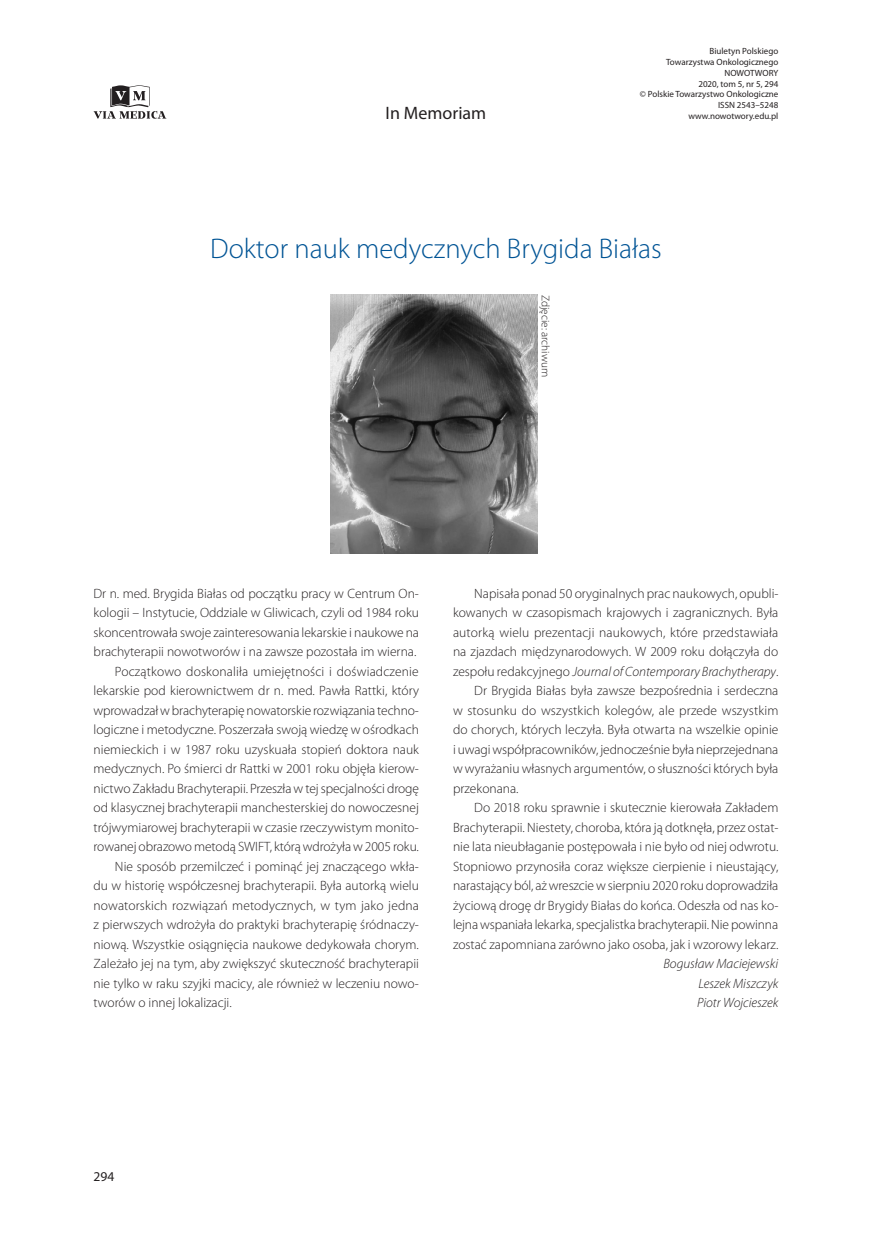
<style>
.page{position:relative;width:872px;height:1234px;background:#fff}
.page>*{position:absolute;margin:0;border:0;box-sizing:border-box;transform-origin:0 0}
._01_-_Tytuł_artykułu{font:300 28.5px "Myriad Pro";color:#005495}
._102_-_W_ramce_3{font:18px "Myriad Pro";color:#231f20}
._08_-_Tekst{font:300 13.5px/19.5px "Myriad Pro";color:#231f20;text-align:justify}
._08_-_Tekst_bez_wcie{font:300 13.5px/19.5px "Myriad Pro";color:#231f20;text-align:justify}
._08_-_Tekst-2{font:italic 300 13.5px "Myriad Pro";color:#231f20}
.t1{font:13.5px "Myriad Pro";color:#231f20}
._21_-_Rycina_-_podpi{font:300 11.25px "Myriad Pro";color:#231f20}
.t2{font:9px/10.8px "Myriad Pro";color:#231f20;text-align:right}
.s1{font-style:italic}
</style>
<div class="page">
<svg style="left:94px;top:85px;width:72px;height:34px"></svg>
<img style="left:330px;top:295px;width:207px;height:258px">
<p class="t2" style="left:640px;top:45px;width:140px">Biuletyn Polskiego<br>Towarzystwa Onkologicznego<br>NOWOTWORY<br>2020, tom 5, nr 5, 294<br>© Polskie Towarzystwo Onkologiczne<br>ISSN 2543–5248</p>
<p class="_102_-_W_ramce_3" style="left:386px;top:102px;width:102px">In Memoriam</p>
<p class="t2" style="left:688px;top:110px;width:91px">www.nowotwory.edu.pl</p>
<p class="_01_-_Tytuł_artykułu" style="left:210px;top:231px;width:453px">Doktor nauk medycznych Brygida Białas</p>
<p class="_21_-_Rycina_-_podpi" style="left:552px;top:295px;width:84px;rotate:90deg">Zdjęcie: archiwum</p>
<p class="_08_-_Tekst_bez_wcie" style="left:94px;top:583px;width:327px">Dr n. med. Brygida Białas od początku pracy w Centrum On&shy;kologii – Instytucie, Oddziale w Gliwicach, czyli od 1984 roku skoncentrowała swoje zainteresowania lekarskie i naukowe na brachyterapii nowotworów i na zawsze pozostała im wierna.</p>
<p class="_08_-_Tekst" style="left:94px;top:661px;width:327px;text-indent:21px">Początkowo doskonaliła umiejętności i doświadczenie lekarskie pod kierownictwem dr n. med. Pawła Rattki, który wprowadzał w brachyterapię nowatorskie rozwiązania techno&shy;logiczne i metodyczne. Poszerzała swoją wiedzę w ośrodkach niemieckich i w 1987 roku uzyskuała stopień doktora nauk medycznych. Po śmierci dr Rattki w 2001 roku objęła kierow&shy;nictwo Zakładu Brachyterapii. Przeszła w tej specjalności drogę od klasycznej brachyterapii manchesterskiej do nowoczesnej trójwymiarowej brachyterapii w czasie rzeczywistym monito&shy;rowanej obrazowo metodą SWIFT, którą wdrożyła w 2005 roku.</p>
<p class="_08_-_Tekst" style="left:94px;top:856px;width:327px;text-indent:21px">Nie sposób przemilczeć i pominąć jej znaczącego wkła&shy;du w historię współczesnej brachyterapii. Była autorką wielu nowatorskich rozwiązań metodycznych, w tym jako jedna z pierwszych wdrożyła do praktyki brachyterapię śródnaczy&shy;niową. Wszystkie osiągnięcia naukowe dedykowała chorym.<br>Zależało jej na tym, aby zwiększyć skuteczność brachyterapii nie tylko w raku szyjki macicy, ale również w leczeniu nowo&shy;tworów o innej lokalizacji.</p>
<p class="_08_-_Tekst" style="left:453px;top:583px;width:327px;text-indent:21px">Napisała ponad 50 oryginalnych prac naukowych, opubli&shy;kowanych w czasopismach krajowych i zagranicznych. Była autorką wielu prezentacji naukowych, które przedstawiała na zjazdach międzynarodowych. W 2009 roku dołączyła do zespołu redakcyjnego <span class="s1">Journal of Contemporary Brachytherapy</span>.</p>
<p class="_08_-_Tekst" style="left:453px;top:680px;width:327px;text-indent:21px">Dr Brygida Białas była zawsze bezpośrednia i serdeczna w stosunku do wszystkich kolegów, ale przede wszystkim do chorych, których leczyła. Była otwarta na wszelkie opinie i uwagi współpracowników, jednocześnie była nieprzejednana w wyrażaniu własnych argumentów, o słuszności których była przekonana.</p>
<p class="_08_-_Tekst" style="left:453px;top:797px;width:327px;text-indent:21px">Do 2018 roku sprawnie i skutecznie kierowała Zakładem Brachyterapii. Niestety, choroba, która ją dotknęła, przez ostat&shy;nie lata nieubłaganie postępowała i nie było od niej odwrotu.<br>Stopniowo przynosiła coraz większe cierpienie i nieustający, narastający ból, aż wreszcie w sierpniu 2020 roku doprowadziła życiową drogę dr Brygidy Białas do końca. Odeszła od nas ko&shy;lejna wspaniała lekarka, specjalistka brachyterapii. Nie powinna zostać zapomniana zarówno jako osoba, jak i wzorowy lekarz.</p>
<p class="_08_-_Tekst-2" style="left:663px;top:955px;width:116px">Bogusław Maciejewski</p>
<p class="_08_-_Tekst-2" style="left:698px;top:975px;width:81px">Leszek Miszczyk</p>
<p class="_08_-_Tekst-2" style="left:697px;top:994px;width:83px">Piotr Wojcieszek</p>
<p class="t1" style="left:94px;top:1168px;width:22px">294</p>
</div>
